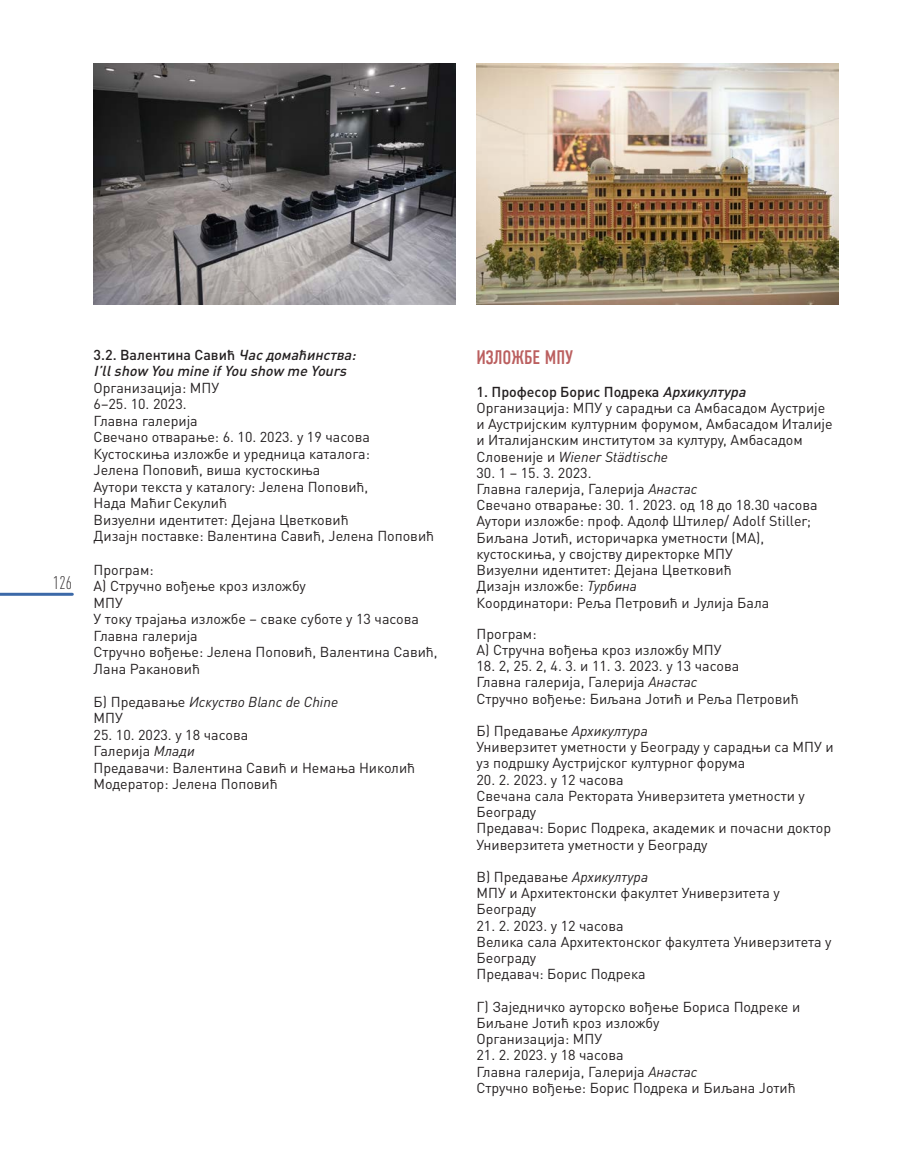
<style>
.page{position:relative;width:902px;height:1166px;background:#fff}
.page>*{position:absolute;margin:0;border:0;box-sizing:border-box;transform-origin:0 0}
.BODY{font:19.5px "DIN Condensed";color:#bb5f5f}
.t1{font:300 condensed 18px "DIN Pro";color:#231f20}
.t2{font:14.25px/16.2px "DIN Pro";color:#231f20}
.t3{font:italic 500 14.25px/16.5px "DIN Pro";color:#231f20}
.t4{font:500 14.25px "DIN Pro";color:#231f20}
.t5{font:italic 14.25px "DIN Pro";color:#231f20}
.s1{font-style:normal}
.s2{font-weight:400;font-style:normal}
.s3{font-style:italic}
</style>
<div class="page">
<hr style="left:0;top:592px;width:72px;height:3px;background:#3c69a8">
<img style="left:94px;top:64px;width:361px;height:240px">
<img style="left:476px;top:64px;width:362px;height:240px">
<p class="t1" style="left:53px;top:570px;width:20px">126</p>
<p class="t3" style="left:94px;top:345px;width:268px"><span class="s1">3.2. Валентина Савић</span> Часдомаћинства:<br>I’llshow You mineifYou show meYours<br><span class="s2">Организација: МПУ</span></p>
<p class="t2" style="left:94px;top:394px;width:95px">6–25. 10. 2023.</p>
<p class="t2" style="left:94px;top:411px;width:106px">Главна галерија</p>
<p class="t2" style="left:94px;top:427px;width:278px">Свечано отварање: 6. 10. 2023. у 19 часова</p>
<p class="t2" style="left:94px;top:444px;width:278px">Кустоскиња изложбе и уредница каталога:<br>Јелена Поповић, виша кустоскиња</p>
<p class="t2" style="left:94px;top:477px;width:276px">Аутори текста у каталогу: Јелена Поповић,<br>Нада МаћигСекулић</p>
<p class="t2" style="left:94px;top:510px;width:256px">Визуелни идентитет: Дејана Цветковић</p>
<p class="t2" style="left:94px;top:526px;width:342px">Дизајн поставке: Валентина Савић, Јелена Поповић</p>
<p class="t2" style="left:94px;top:559px;width:62px">Програм:</p>
<p class="t2" style="left:94px;top:576px;width:214px">А) Стручно вођење кроз изложбу</p>
<p class="t2" style="left:94px;top:592px;width:31px">МПУ</p>
<p class="t2" style="left:94px;top:609px;width:327px">У току трајања изложбе – сваке суботе у 13 часова</p>
<p class="t2" style="left:94px;top:625px;width:106px">Главна галерија</p>
<p class="t2" style="left:94px;top:642px;width:345px">Стручно вођење: Јелена Поповић, Валентина Савић,<br>Лана Ракановић</p>
<p class="t5" style="left:94px;top:690px;width:246px"><span class="s1">Б) Предавање</span> Искуство Blanc de Chine</p>
<p class="t2" style="left:94px;top:708px;width:31px">МПУ</p>
<p class="t2" style="left:94px;top:724px;width:156px">25. 10. 2023. у 18 часова</p>
<p class="t2" style="left:94px;top:741px;width:103px">Галерија <span class="s3">Млади</span></p>
<p class="t2" style="left:94px;top:757px;width:323px">Предавачи: Валентина Савић и Немања Николић</p>
<p class="t2" style="left:94px;top:774px;width:186px">Модератор: Јелена Поповић</p>
<p class="BODY" style="left:476px;top:346px;width:98px">ИЗЛОЖБЕ МПУ</p>
<p class="t4" style="left:476px;top:380px;width:275px">1. Професор Борис Подрека <span class="s3">Архикултура</span></p>
<p class="t2" style="left:476px;top:398px;width:358px">Организација: МПУ у сарадњи са Амбасадом Аустрије и Аустријским културним форумом, Амбасадом Италије и Италијанским институтом за културу, Амбасадом Словеније и <span class="s3">Wiener Städtische</span></p>
<p class="t2" style="left:476px;top:463px;width:116px">30. 1 – 15. 3. 2023.</p>
<p class="t2" style="left:476px;top:479px;width:222px">Главна галерија, Галерија <span class="s3">Анастас</span></p>
<p class="t2" style="left:476px;top:495px;width:342px">Свечано отварање: 30. 1. 2023. од 18 до 18.30 часова</p>
<p class="t2" style="left:476px;top:511px;width:336px">Аутори изложбе: проф. Адолф Штилер/ Adolf Stiller;<br>Биљана Јотић, историчарка уметности (МА), кустоскиња, у својству директорке МПУ</p>
<p class="t2" style="left:476px;top:560px;width:256px">Визуелни идентитет: Дејана Цветковић</p>
<p class="t2" style="left:476px;top:576px;width:162px">Дизајн изложбе: <span class="s3">Турбина</span></p>
<p class="t2" style="left:476px;top:592px;width:294px">Координатори: Реља Петровић и Јулија Бала</p>
<p class="t2" style="left:476px;top:624px;width:62px">Програм:</p>
<p class="t2" style="left:476px;top:640px;width:246px">А) Стручна вођења кроз изложбу МПУ</p>
<p class="t2" style="left:476px;top:656px;width:264px">18. 2, 25. 2, 4. 3. и 11. 3. 2023. у 13 часова</p>
<p class="t2" style="left:476px;top:672px;width:222px">Главна галерија, Галерија <span class="s3">Анастас</span></p>
<p class="t2" style="left:476px;top:688px;width:324px">Стручно вођење: Биљана Јотић и Реља Петровић</p>
<p class="t2" style="left:476px;top:721px;width:173px">Б) Предавање <span class="s3">Архикултура</span></p>
<p class="t2" style="left:476px;top:737px;width:358px">Универзитет уметности у Београду у сарадњи са МПУ и уз подршку Аустријског културног форума</p>
<p class="t2" style="left:476px;top:769px;width:149px">20. 2. 2023. у 12 часова</p>
<p class="t2" style="left:476px;top:786px;width:330px">Свечана сала Ректората Универзитета уметности у<br>Београду</p>
<p class="t2" style="left:476px;top:818px;width:356px">Предавач: Борис Подрека, академик и почасни доктор<br>Универзитета уметности у Београду</p>
<p class="t2" style="left:476px;top:867px;width:173px">В) Предавање <span class="s3">Архикултура</span></p>
<p class="t2" style="left:476px;top:883px;width:305px">МПУ и Архитектонски факултет Универзитета у<br>Београду</p>
<p class="t2" style="left:476px;top:915px;width:149px">21. 2. 2023. у 12 часова</p>
<p class="t2" style="left:476px;top:931px;width:356px">Велика сала Архитектонског факултета Универзитета у<br>Београду</p>
<p class="t2" style="left:476px;top:964px;width:171px">Предавач: Борис Подрека</p>
<p class="t2" style="left:476px;top:996px;width:325px">Г) Заједничко ауторско вођење Бориса Подреке и<br>Биљане Јотић кроз изложбу</p>
<p class="t2" style="left:476px;top:1029px;width:127px">Организација: МПУ</p>
<p class="t2" style="left:476px;top:1045px;width:149px">21. 2. 2023. у 18 часова</p>
<p class="t2" style="left:476px;top:1061px;width:222px">Главна галерија, Галерија <span class="s3">Анастас</span></p>
<p class="t2" style="left:476px;top:1077px;width:321px">Стручно вођење: Борис Подрека и Биљана Јотић</p>
</div>
